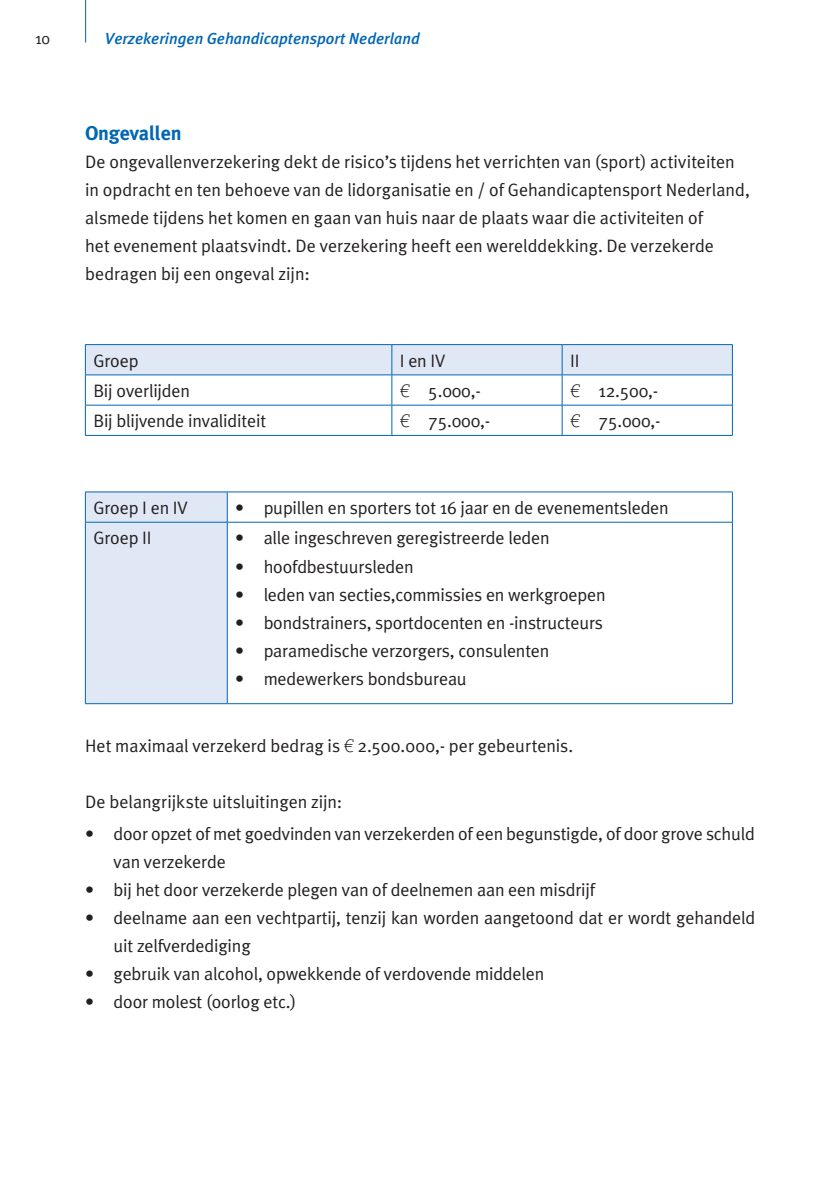
<style>
.page{position:relative;width:840px;height:1191px;background:#fff}
.page>*{position:absolute;margin:0;border:0;box-sizing:border-box;transform-origin:0 0}
.t1{font:700 20px "Meta Plus";letter-spacing:-.01em;color:#0166b3}
.t2{font:18px/28px "Meta Plus Normal";letter-spacing:-.01em;color:#231f20}
.t3{font:italic 500 16px "Meta Plus";color:#0166b3}
.t4{font:16px "Meta Plus Normal";color:#231f20}
.s1{font-family:"Linotype Euro Font Ato F"}
</style>
<div class="page">
<hr style="left:85px;top:0;width:1px;height:43px;background:#0166b3">
<div style="left:86px;top:345px;width:645px;height:29px;background:#e1e8f5"></div>
<hr style="left:391px;top:345px;width:1px;height:30px;background:#0166b3">
<hr style="left:561px;top:345px;width:1px;height:30px;background:#0166b3">
<hr style="left:391px;top:405px;width:1px;height:30px;background:#0166b3">
<hr style="left:561px;top:405px;width:1px;height:30px;background:#0166b3">
<hr style="left:561px;top:375px;width:1px;height:30px;background:#0166b3">
<hr style="left:85px;top:374px;width:306px;height:1px;background:#0166b3">
<hr style="left:85px;top:405px;width:306px;height:1px;background:#0166b3">
<hr style="left:391px;top:374px;width:171px;height:1px;background:#0166b3">
<hr style="left:391px;top:375px;width:1px;height:30px;background:#0166b3">
<hr style="left:562px;top:374px;width:170px;height:1px;background:#0166b3">
<hr style="left:391px;top:405px;width:171px;height:1px;background:#0166b3">
<hr style="left:562px;top:405px;width:170px;height:1px;background:#0166b3">
<hr style="left:85px;top:344px;width:306px;height:1px;background:#0166b3">
<hr style="left:85px;top:345px;width:1px;height:30px;background:#0166b3">
<hr style="left:391px;top:344px;width:171px;height:1px;background:#0166b3">
<hr style="left:562px;top:344px;width:170px;height:1px;background:#0166b3">
<hr style="left:731px;top:345px;width:1px;height:30px;background:#0166b3">
<hr style="left:85px;top:375px;width:1px;height:30px;background:#0166b3">
<hr style="left:731px;top:375px;width:1px;height:30px;background:#0166b3">
<hr style="left:85px;top:405px;width:1px;height:30px;background:#0166b3">
<hr style="left:731px;top:405px;width:1px;height:30px;background:#0166b3">
<hr style="left:85px;top:435px;width:306px;height:1px;background:#0166b3">
<hr style="left:391px;top:435px;width:171px;height:1px;background:#0166b3">
<hr style="left:562px;top:435px;width:170px;height:1px;background:#0166b3">
<div style="left:86px;top:492px;width:141px;height:211px;background:#e1e8f5"></div>
<hr style="left:227px;top:492px;width:1px;height:30px;background:#0166b3">
<hr style="left:731px;top:492px;width:1px;height:30px;background:#0166b3">
<hr style="left:731px;top:522px;width:1px;height:181px;background:#0166b3">
<hr style="left:85px;top:522px;width:142px;height:1px;background:#0166b3">
<hr style="left:85px;top:703px;width:142px;height:1px;background:#0166b3">
<hr style="left:227px;top:522px;width:505px;height:1px;background:#0166b3">
<hr style="left:227px;top:522px;width:1px;height:181px;background:#0166b3">
<hr style="left:227px;top:703px;width:505px;height:1px;background:#0166b3">
<hr style="left:85px;top:491px;width:142px;height:1px;background:#0166b3">
<hr style="left:85px;top:492px;width:1px;height:30px;background:#0166b3">
<hr style="left:227px;top:491px;width:505px;height:1px;background:#0166b3">
<hr style="left:85px;top:522px;width:1px;height:181px;background:#0166b3">
<p class="t4" style="left:35px;top:29px;width:17px">10</p>
<p class="t3" style="left:105px;top:29px;width:316px">Verzekeringen Gehandicaptensport Nederland</p>
<p class="t1" style="left:85px;top:122px;width:98px">Ongevallen</p>
<p class="t2" style="left:85px;top:148px;width:665px">De ongevallenverzekering dekt de risico’s tijdens het verrichten van (sport) activiteiten in opdracht en ten behoeve van de lidorganisatie en / of Gehandicaptensport Nederland, alsmede tijdens het komen en gaan van huis naar de plaats waar die activiteiten of<br>het evenement plaatsvindt. De verzekering heeft een werelddekking. De verzekerde bedragen bij een ongeval zijn:</p>
<p class="t2" style="left:93px;top:346px;width:47px">Groep</p>
<p class="t2" style="left:399px;top:346px;width:47px">I en IV</p>
<p class="t2" style="left:570px;top:346px;width:11px">II</p>
<p class="t2" style="left:93px;top:377px;width:98px">Bij overlijden</p>
<p class="t2" style="left:399px;top:377px;width:82px"><span class="s1">A</span> 5.000,-</p>
<p class="t2" style="left:570px;top:377px;width:90px"><span class="s1">A</span> 12.500,-</p>
<p class="t2" style="left:93px;top:407px;width:174px">Bij blijvende invaliditeit</p>
<p class="t2" style="left:399px;top:407px;width:92px"><span class="s1">A</span> 75.000,-</p>
<p class="t2" style="left:570px;top:407px;width:92px"><span class="s1">A</span> 75.000,-</p>
<p class="t2" style="left:93px;top:494px;width:96px">Groep I en IV</p>
<p class="t2" style="left:235px;top:494px;width:435px">• pupillen en sporters tot 16 jaar en de evenementsleden</p>
<p class="t2" style="left:93px;top:524px;width:60px">Groep II</p>
<p class="t2" style="left:235px;top:524px;width:316px">• alle ingeschreven geregistreerde leden</p>
<p class="t2" style="left:235px;top:552px;width:180px">• hoofdbestuursleden</p>
<p class="t2" style="left:235px;top:580px;width:372px">• leden van secties,commissies en werkgroepen</p>
<p class="t2" style="left:235px;top:608px;width:369px">• bondstrainers, sportdocenten en -instructeurs</p>
<p class="t2" style="left:235px;top:636px;width:315px">• paramedische verzorgers, consulenten</p>
<p class="t2" style="left:235px;top:664px;width:233px">• medewerkers bondsbureau</p>
<p class="t2" style="left:85px;top:731px;width:489px">Het maximaal verzekerd bedrag is <span class="s1">A</span> 2.500.000,- per gebeurtenis.</p>
<p class="t2" style="left:85px;top:787px;width:258px">De belangrijkste uitsluitingen zijn:</p>
<p class="t2" style="left:113px;top:820px;width:642px;text-indent:-28px">• door opzet of met goedvinden van verzekerden of een begunstigde, of door grove schuld van verzekerde</p>
<p class="t2" style="left:85px;top:876px;width:511px">• bij het door verzekerde plegen van of deelnemen aan een misdrijf</p>
<p class="t2" style="left:113px;top:904px;width:643px;text-indent:-28px">• deelname aan een vechtpartij, tenzij kan worden aangetoond dat er wordt gehandeld uit zelfverdediging</p>
<p class="t2" style="left:85px;top:960px;width:460px">• gebruik van alcohol, opwekkende of verdovende middelen</p>
<p class="t2" style="left:85px;top:988px;width:212px">• door molest (oorlog etc.)</p>
</div>
